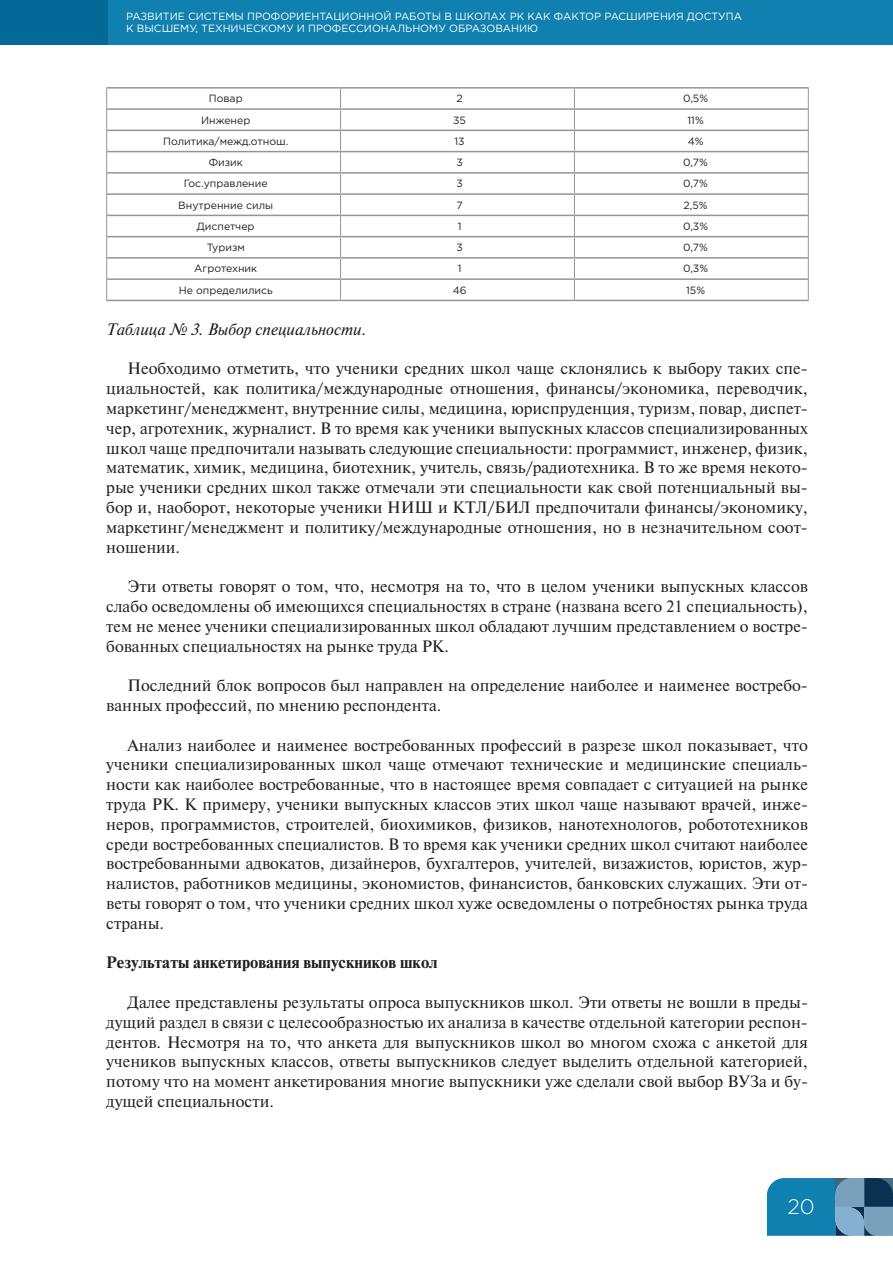
<style>
.page{position:relative;width:893px;height:1263px;background:#fff}
.page>*{position:absolute;margin:0;border:0;box-sizing:border-box;transform-origin:0 0}
.t1{font:300 21px "Gotham Pro";color:#fff}
.t2{font:16.5px/19.8px "DS Times";color:#231f20;text-align:justify}
.t3{font:700 16.5px "DS Times";color:#231f20}
.t4{font:italic 16.5px "DS Times";color:#231f20}
.t5{font:10.5px "Gotham Pro";color:#231f20}
.t6{font:10.5px/12.6px "Gotham Pro";color:#fff}
</style>
<div class="page">
<svg style="left:767px;top:1178px;width:126px;height:58px"></svg>
<div style="left:0;top:0;width:893px;height:45px;background:#0f80af"></div>
<div style="left:0;top:0;width:107px;height:45px;background:#056998"></div>
<svg style="left:106px;top:89px;width:1px;height:211px"></svg>
<svg style="left:340px;top:89px;width:1px;height:211px"></svg>
<svg style="left:574px;top:89px;width:1px;height:211px"></svg>
<svg style="left:808px;top:89px;width:1px;height:211px"></svg>
<hr style="left:106px;top:87px;width:235px;height:2px;background:#939598">
<hr style="left:341px;top:87px;width:233px;height:2px;background:#939598">
<hr style="left:107px;top:108px;width:234px;height:2px;background:#939598">
<hr style="left:341px;top:108px;width:233px;height:2px;background:#939598">
<hr style="left:107px;top:130px;width:234px;height:1px;background:#939598">
<hr style="left:341px;top:130px;width:233px;height:1px;background:#939598">
<hr style="left:107px;top:151px;width:234px;height:1px;background:#939598">
<hr style="left:341px;top:151px;width:233px;height:1px;background:#939598">
<hr style="left:107px;top:172px;width:234px;height:2px;background:#939598">
<hr style="left:341px;top:172px;width:233px;height:2px;background:#939598">
<hr style="left:107px;top:193px;width:234px;height:2px;background:#939598">
<hr style="left:341px;top:193px;width:233px;height:2px;background:#939598">
<hr style="left:107px;top:215px;width:234px;height:1px;background:#939598">
<hr style="left:341px;top:215px;width:233px;height:1px;background:#939598">
<hr style="left:107px;top:236px;width:234px;height:1px;background:#939598">
<hr style="left:341px;top:236px;width:233px;height:1px;background:#939598">
<hr style="left:107px;top:257px;width:234px;height:2px;background:#939598">
<hr style="left:341px;top:257px;width:233px;height:2px;background:#939598">
<hr style="left:107px;top:278px;width:234px;height:2px;background:#939598">
<hr style="left:341px;top:278px;width:233px;height:2px;background:#939598">
<hr style="left:106px;top:300px;width:235px;height:1px;background:#939598">
<hr style="left:341px;top:300px;width:233px;height:1px;background:#939598">
<hr style="left:574px;top:87px;width:235px;height:2px;background:#939598">
<hr style="left:574px;top:108px;width:234px;height:2px;background:#939598">
<hr style="left:574px;top:130px;width:234px;height:1px;background:#939598">
<hr style="left:574px;top:151px;width:234px;height:1px;background:#939598">
<hr style="left:574px;top:172px;width:234px;height:2px;background:#939598">
<hr style="left:574px;top:193px;width:234px;height:2px;background:#939598">
<hr style="left:574px;top:215px;width:234px;height:1px;background:#939598">
<hr style="left:574px;top:236px;width:234px;height:1px;background:#939598">
<hr style="left:574px;top:257px;width:234px;height:2px;background:#939598">
<hr style="left:574px;top:278px;width:234px;height:2px;background:#939598">
<hr style="left:574px;top:300px;width:235px;height:1px;background:#939598">
<p class="t6" style="left:126px;top:10px;width:617px">РАЗВИТИЕ СИСТЕМЫ ПРОФОРИЕНТАЦИОННОЙ РАБОТЫ В ШКОЛАХ РК КАК ФАКТОР РАСШИРЕНИЯ ДОСТУПА<br>К ВЫСШЕМУ, ТЕХНИЧЕСКОМУ И ПРОФЕССИОНАЛЬНОМУ ОБРАЗОВАНИЮ</p>
<p class="t5" style="left:209px;top:93px;width:35px">Повар</p>
<p class="t5" style="left:456px;top:93px;width:8px">2</p>
<p class="t5" style="left:683px;top:93px;width:27px">0,5%</p>
<p class="t5" style="left:201px;top:114px;width:51px">Инженер</p>
<p class="t5" style="left:453px;top:114px;width:14px">35</p>
<p class="t5" style="left:687px;top:114px;width:18px">11%</p>
<p class="t5" style="left:163px;top:135px;width:127px">Политика/межд.отнош.</p>
<p class="t5" style="left:454px;top:135px;width:12px">13</p>
<p class="t5" style="left:688px;top:135px;width:17px">4%</p>
<p class="t5" style="left:209px;top:157px;width:35px">Физик</p>
<p class="t5" style="left:456px;top:157px;width:8px">3</p>
<p class="t5" style="left:683px;top:157px;width:26px">0,7%</p>
<p class="t5" style="left:184px;top:178px;width:85px">Гос.управление</p>
<p class="t5" style="left:456px;top:178px;width:8px">3</p>
<p class="t5" style="left:683px;top:178px;width:26px">0,7%</p>
<p class="t5" style="left:178px;top:199px;width:96px">Внутренние силы</p>
<p class="t5" style="left:456px;top:199px;width:8px">7</p>
<p class="t5" style="left:684px;top:199px;width:26px">2,5%</p>
<p class="t5" style="left:197px;top:220px;width:59px">Диспетчер</p>
<p class="t5" style="left:458px;top:220px;width:5px">1</p>
<p class="t5" style="left:683px;top:220px;width:27px">0,3%</p>
<p class="t5" style="left:207px;top:242px;width:40px">Туризм</p>
<p class="t5" style="left:456px;top:242px;width:8px">3</p>
<p class="t5" style="left:683px;top:242px;width:26px">0,7%</p>
<p class="t5" style="left:194px;top:263px;width:64px">Агротехник</p>
<p class="t5" style="left:458px;top:263px;width:5px">1</p>
<p class="t5" style="left:683px;top:263px;width:27px">0,3%</p>
<p class="t5" style="left:179px;top:284px;width:96px">Не определились</p>
<p class="t5" style="left:453px;top:284px;width:15px">46</p>
<p class="t5" style="left:686px;top:284px;width:20px">15%</p>
<p class="t4" style="left:106px;top:320px;width:261px">Таблица № 3. Выбор специальности.</p>
<p class="t2" style="left:106px;top:359px;width:703px;text-indent:21px">Необходимо отметить, что ученики средних школ чаще склонялись к выбору таких спе&shy;циальностей, как политика/международные отношения, финансы/экономика, переводчик, маркетинг/менеджмент, внутренние силы, медицина, юриспруденция, туризм, повар, диспет&shy;чер, агротехник, журналист. В то время как ученики выпускных классов специализированных школ чаще предпочитали называть следующие специальности: программист, инженер, физик, математик, химик, медицина, биотехник, учитель, связь/радиотехника. В то же время некото&shy;рые ученики средних школ также отмечали эти специальности как свой потенциальный вы&shy;бор и, наоборот, некоторые ученики НИШ и КТЛ/БИЛ предпочитали финансы/экономику, маркетинг/менеджмент и политику/международные отношения, но в незначительном соот&shy;ношении.</p>
<p class="t2" style="left:106px;top:577px;width:703px;text-indent:21px">Эти ответы говорят о том, что, несмотря на то, что в целом ученики выпускных классов слабо осведомлены об имеющихся специальностях в стране (названа всего 21 специальность), тем не менее ученики специализированных школ обладают лучшим представлением о востре&shy;бованных специальностях на рынке труда РК.</p>
<p class="t2" style="left:106px;top:676px;width:703px;text-indent:21px">Последний блок вопросов был направлен на определение наиболее и наименее востребо&shy;ванных профессий, по мнению респондента.</p>
<p class="t2" style="left:106px;top:735px;width:703px;text-indent:21px">Анализ наиболее и наименее востребованных профессий в разрезе школ показывает, что ученики специализированных школ чаще отмечают технические и медицинские специаль&shy;ности как наиболее востребованные, что в настоящее время совпадает с ситуацией на рынке труда РК. К примеру, ученики выпускных классов этих школ чаще называют врачей, инже&shy;неров, программистов, строителей, биохимиков, физиков, нанотехнологов, робототехников среди востребованных специалистов. В то время как ученики средних школ считают наиболее востребованными адвокатов, дизайнеров, бухгалтеров, учителей, визажистов, юристов, жур&shy;налистов, работников медицины, экономистов, финансистов, банковских служащих. Эти от&shy;веты говорят о том, что ученики средних школ хуже осведомлены о потребностях рынка труда страны.</p>
<p class="t3" style="left:106px;top:953px;width:333px">Результаты анкетирования выпускников школ</p>
<p class="t2" style="left:106px;top:992px;width:703px;text-indent:21px">Далее представлены результаты опроса выпускников школ. Эти ответы не вошли в преды&shy;дущий раздел в связи с целесообразностью их анализа в качестве отдельной категории респон&shy;дентов. Несмотря на то, что анкета для выпускников школ во многом схожа с анкетой для учеников выпускных классов, ответы выпускников следует выделить отдельной категорией, потому что на момент анкетирования многие выпускники уже сделали свой выбор ВУЗа и бу&shy;дущей специальности.</p>
<p class="t1" style="left:787px;top:1195px;width:29px">20</p>
</div>
